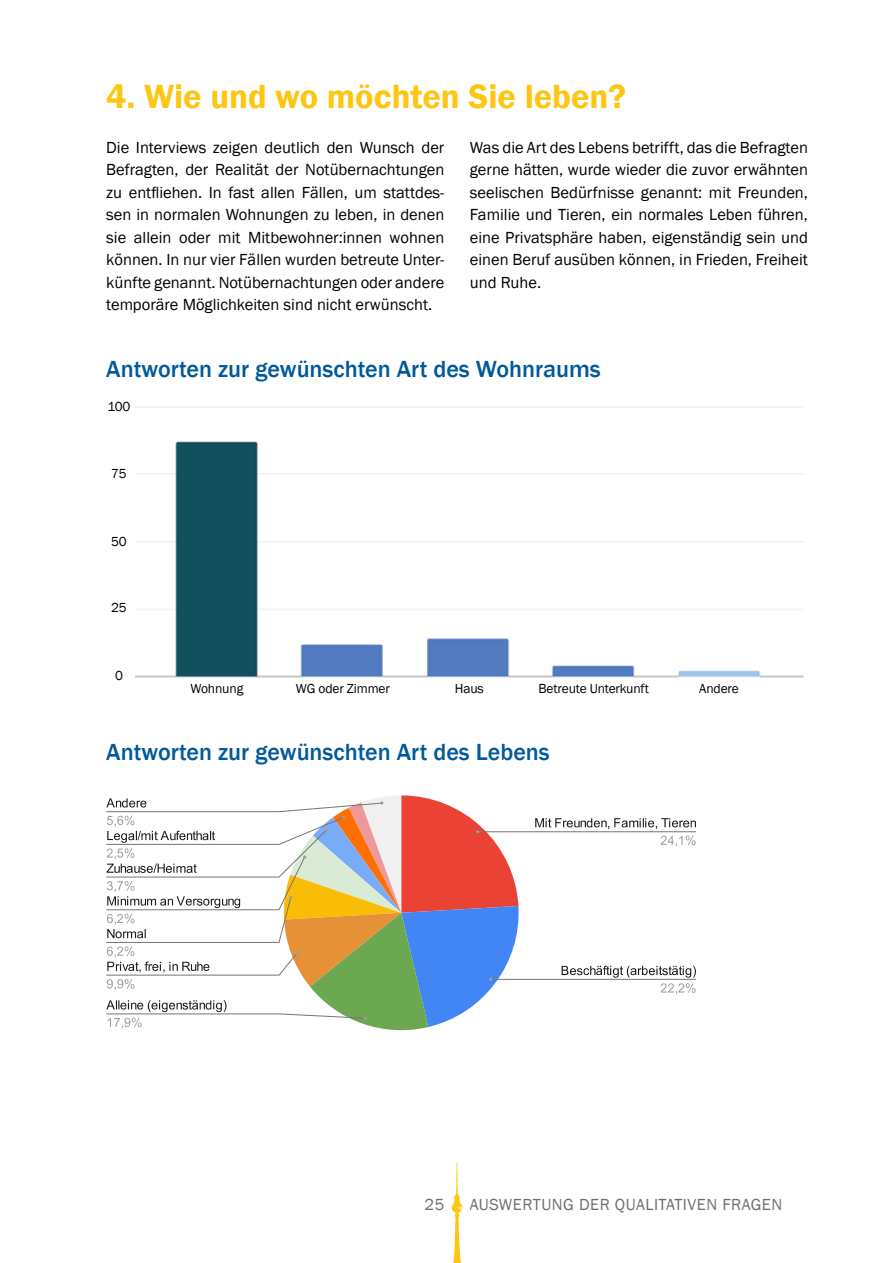
<style>
.page{position:relative;width:893px;height:1263px;background:#fff}
.page>*{position:absolute;margin:0;border:0;box-sizing:border-box;transform-origin:0 0}
.t1{font:600 34.5px "Franklin Gothic";color:#fdc612}
.t2{font:500 24px "Franklin Gothic";color:#00599a}
.t3{font:16.5px/22.5px "Franklin Gothic";color:#000;text-align:justify}
.t4{font:16.5px "Franklin Gothic";letter-spacing:.03em;color:#706f6f}
.t5{font:13.5px "Franklin Gothic";letter-spacing:-.01em;color:#000}
</style>
<div class="page">
<svg style="left:452px;top:1162px;width:11px;height:101px"></svg>
<img style="left:135px;top:406px;width:669px;height:272px">
<svg style="left:535px;top:818px;width:161px;height:11px"></svg>
<svg style="left:661px;top:835px;width:35px;height:12px"></svg>
<hr style="left:478px;top:831px;width:218px;height:1px;background:#757575">
<svg style="left:562px;top:966px;width:134px;height:28px"></svg>
<hr style="left:491px;top:979px;width:205px;height:1px;background:#757575">
<svg style="left:106px;top:795px;width:416px;height:236px"></svg>
<h1 class="t1" style="left:106px;top:75px;width:521px">4. Wie und wo möchten Sie leben?</h1>
<p class="t3" style="left:106px;top:136px;width:340px">Die Interviews zeigen deutlich den Wunsch der Befragten, der Realität der N otübernachtungen zu entfliehen. In fast allen Fällen, um stattdes&shy;sen in normalen Wohnungen zu leben, in denen sie allein oder mit Mitbewohner:innen wohnen können. In nur vier Fällen wurden betreute Unter&shy;künfte genannt. Notübernachtungen oder andere temporäre Möglichkeiten sind nicht erwünscht.</p>
<p class="t3" style="left:470px;top:136px;width:340px">Was die Art des Lebens betrifft, das die Befragten gerne hätten, wurde wieder die zuvor erwähnten seelischen Bedürfnisse genannt: mit Freunden, Familie und Tieren, ein normales Leben führen, eine Privatsphäre haben, eigenständig sein und einen Beruf ausüben können, in Frieden, Freiheit und Ruhe.</p>
<h2 class="t2" style="left:106px;top:354px;width:496px">Antworten zur gewünschten Art des Wohnraums</h2>
<p class="t5" style="left:107px;top:399px;width:25px">100</p>
<p class="t5" style="left:111px;top:466px;width:17px">75</p>
<p class="t5" style="left:111px;top:533px;width:17px">50</p>
<p class="t5" style="left:111px;top:599px;width:17px">25</p>
<p class="t5" style="left:115px;top:667px;width:9px">0</p>
<p class="t5" style="left:190px;top:680px;width:54px">Wohnung</p>
<p class="t5" style="left:296px;top:680px;width:95px">WG oder Zimmer</p>
<p class="t5" style="left:455px;top:680px;width:30px">Haus</p>
<p class="t5" style="left:539px;top:680px;width:112px">Betreute Unterkunft</p>
<p class="t5" style="left:699px;top:680px;width:41px">Andere</p>
<h2 class="t2" style="left:106px;top:737px;width:445px">Antworten zur gewünschten Art des Lebens</h2>
<p class="t4" style="left:424px;top:1194px;width:21px">25</p>
<p class="t4" style="left:470px;top:1194px;width:314px">Auswertung der qualitativen Frag en</p>
</div>
